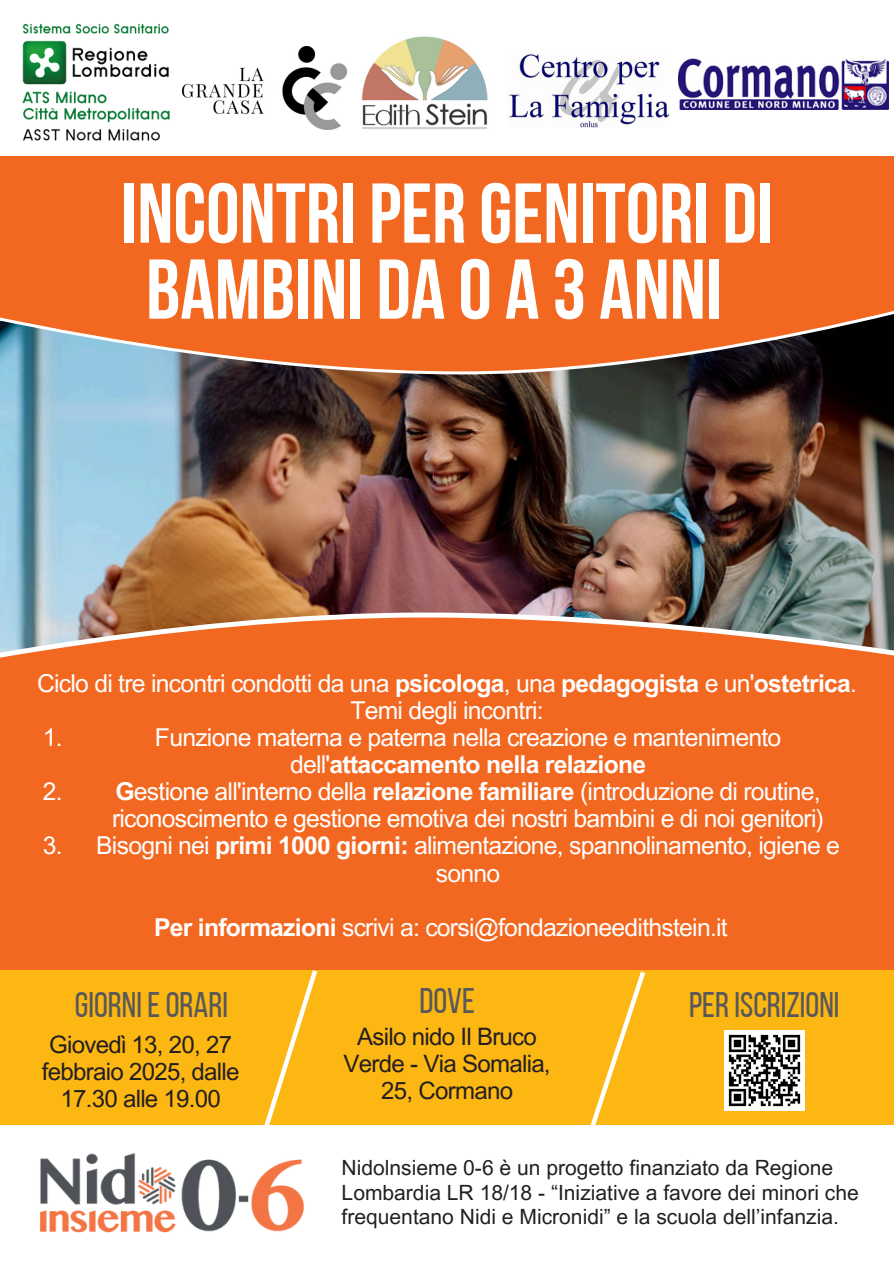
<style>
.page{position:relative;width:894px;height:1264px;background:#fff}
.page>*{position:absolute;margin:0;border:0;box-sizing:border-box;transform-origin:0 0}
.t1{font:700 84.6px/76.1px "Bebas Neue";color:#fff}
.t2{font:35.55px "Bebas Neue";color:#58585a}
.t3{font:24.6px/27px "Arial MT Pro";letter-spacing:-.03em;color:#fff;text-align:center}
.t4{font:24px/27px "Arial MT Pro";letter-spacing:-.03em;color:#231f20;text-align:center}
.t5{font:21px/24.8px "Arial MT Pro";color:#231f20}
.s1{font-weight:700}
</style>
<div class="page">
<img style="left:0;top:374px;width:893px;height:238px">
<div style="left:0;top:967px;width:893px;height:157px;background:#fdb713"></div>
<svg style="left:0;top:291px;width:893px;height:83px;background:#c76736"></svg>
<div style="left:0;top:157px;width:893px;height:134px;background:#f36821"></div>
<img style="left:182px;top:46px;width:164px;height:84px">
<img style="left:22px;top:23px;width:148px;height:118px">
<img style="left:39px;top:1153px;width:265px;height:80px">
<img style="left:361px;top:36px;width:127px;height:93px">
<img style="left:509px;top:53px;width:161px;height:75px">
<img style="left:724px;top:1030px;width:80px;height:80px">
<svg style="left:254px;top:969px;width:66px;height:156px"></svg>
<svg style="left:0;top:612px;width:893px;height:137px;background:#e87032"></svg>
<div style="left:0;top:749px;width:893px;height:220px;background:#f36821"></div>
<svg style="left:582px;top:969px;width:66px;height:156px"></svg>
<img style="left:678px;top:59px;width:210px;height:50px">
<h3 class="t1" style="left:121px;top:183px;width:653px">INCONTRI PER GENITORI DI<br>BAMBINI DA 0 A 3 ANNI</h3>
<h1 class="t3" style="left:37px;top:673px;width:821px">Ciclo di tre incontri condotti da una <span class="s1">psicologa</span>, una <span class="s1">pedagogista</span> e un'<span class="s1">ostetrica</span>.<br>Temi degli incontri:</h1>
<p class="t3" style="left:155px;top:727px;width:627px">Funzione materna e paterna nella creazione e mantenimento dell'<span class="s1">attaccamento nella relazione</span></p>
<p class="t3" style="left:43px;top:727px;width:21px">1.</p>
<p class="t3" style="left:43px;top:781px;width:21px">2.</p>
<p class="t3" style="left:43px;top:835px;width:21px">3.</p>
<h3 class="t3" style="left:112px;top:781px;width:713px;text-align:left"><span class="s1">G</span>estione all'interno della <span class="s1">relazione familiare</span> (introduzione di routine, riconoscimento e gestione emotiva dei nostri bambini e di noi genitori)</h3>
<p class="t3" style="left:96px;top:835px;width:745px">Bisogni nei <span class="s1">primi 1000 giorni:</span> alimentazione, spannolinamento, igiene e sonno</p>
<p class="t3" style="left:154px;top:916px;width:575px"><span class="s1">Per informazioni</span> scrivi a: corsi@fondazioneedithstein.it</p>
<p class="t2" style="left:75px;top:990px;width:155px">GIORNI EORARI</p>
<p class="t2" style="left:419px;top:985px;width:57px">DOVE</p>
<p class="t2" style="left:688px;top:990px;width:152px">PERISCRIZIONI</p>
<p class="t4" style="left:42px;top:1034px;width:199px">Giovedì 13, 20, 27 febbraio 2025, dalle<br>17.30 alle 19.00</p>
<h3 class="t4" style="left:343px;top:1025px;width:208px">Asilo nido Il Bruco<br>Verde - Via Somalia,<br>25, Cormano</h3>
<p class="t5" style="left:341px;top:1157px;width:518px">Nidolnsieme 0-6 è un progetto finanziato da Regione<br>Lombardia LR 18/18 - “Iniziative a favore dei minori che frequentano Nidi e Micronidi” e la scuola dell’infanzia.</p>
</div>
